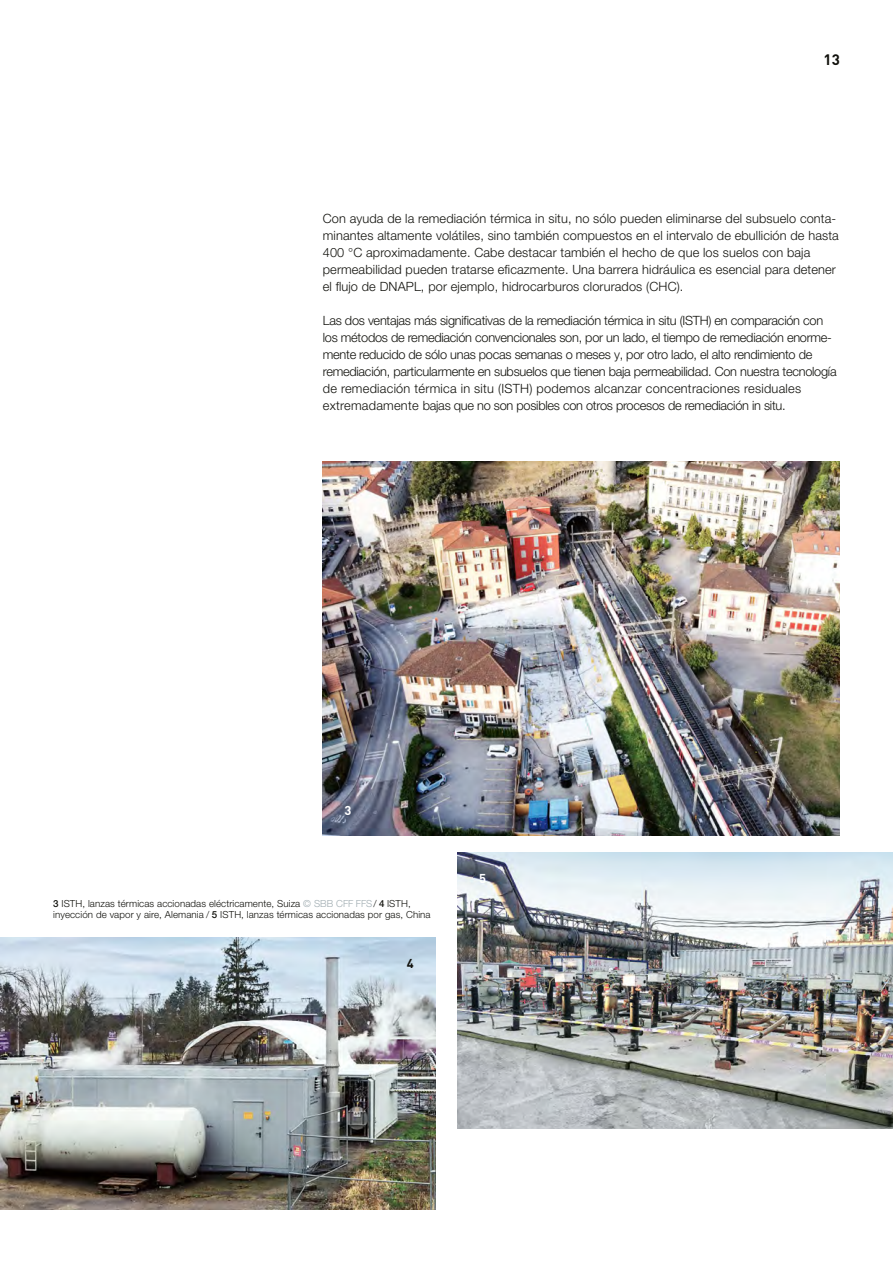
<style>
.page{position:relative;width:893px;height:1263px;background:#fff}
.page>*{position:absolute;margin:0;border:0;box-sizing:border-box;transform-origin:0 0}
.t1{font:700 15px "DIN Pro";color:#12120d}
.t2{font:300 12.75px/17px "Helvetica Neue LT Pro";letter-spacing:-.02em;color:#12120d}
.t3{font:300 12.75px/17px "Helvetica Neue LT Pro";letter-spacing:.01em;color:#12120d}
.t4{font:700 12.75px "DIN Pro";color:#fff}
.t5{font:700 12.75px "DIN Pro";color:#12120d}
.t6{font:300 9.75px/11.2px "Helvetica Neue LT Pro";letter-spacing:.01em;color:#12120d}
.s1{font-weight:500}
.s2{color:#a1adb2}
</style>
<div class="page">
<img style="left:0;top:938px;width:436px;height:272px">
<img style="left:322px;top:461px;width:518px;height:375px">
<img style="left:457px;top:853px;width:436px;height:275px">
<p class="t1" style="left:823px;top:49px;width:18px">13</p>
<p class="t3" style="left:323px;top:210px;width:518px">Con ayuda de la remediación térmica in situ, no sólo pueden eliminarse del subsuelo conta&shy;minantes altamente volátiles, sino también compuestos en el intervalo de ebullición de hasta 400 °C aproximadamente. Cabe destacar también el hecho de que los suelos con baja permeabilidad pueden tratarse eficazmente. Una barrera hidráulica es esencial para detener el flujo de DNAPL, por ejemplo, hidrocarburos clorurados (CHC).</p>
<p class="t2" style="left:323px;top:312px;width:515px">Las dos ventajas más significativas de la remediación térmica in situ (ISTH) en comparación con los métodos de remediación convencionales son, por un lado, el tiempo de remediación enorme&shy;mente reducido de sólo unas pocas semanas o meses y, por otro lado, el alto rendimiento de remediación, particularmente en subsuelos que tienen baja permeabilidad. Con nuestra tecnología de remediación térmica in situ (ISTH) podemos alcanzar concentraciones residuales extremadamente bajas que no son posibles con otros procesos de remediación in situ.</p>
<p class="t4" style="left:344px;top:802px;width:8px">3</p>
<p class="t6" style="left:53px;top:897px;width:379px"><span class="s1">3</span> ISTH, lanzas térmicas accionadas eléctricamente, Suiza <span class="s2">© SBB CFF FFS</span>/ <span class="s1">4</span> ISTH, inyección de vapor y aire, Alemania / <span class="s1">5</span> ISTH, lanzas térmicas accionadas por gas, China</p>
<p class="t5" style="left:407px;top:955px;width:8px">4</p>
<p class="t4" style="left:479px;top:870px;width:8px">5</p>
</div>
